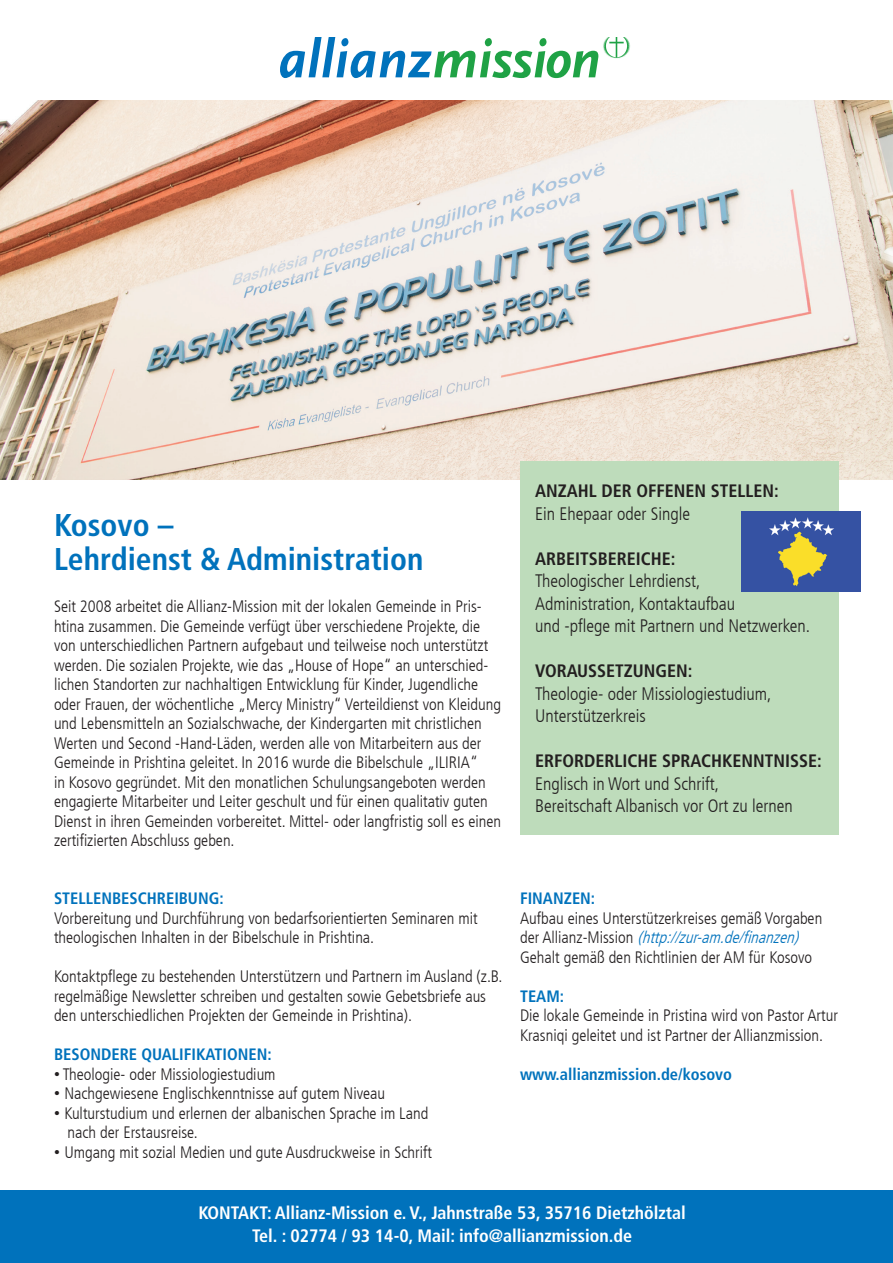
<style>
.page{position:relative;width:893px;height:1263px;background:#fff}
.page>*{position:absolute;margin:0;border:0;box-sizing:border-box;transform-origin:0 0}
.t1{font:700 condensed 31.5px/34.5px "Frutiger LT Com";color:#0072bc}
.t2{font:300 condensed 18px/22.5px "Frutiger LT Com";color:#231f20}
.t3{font:700 condensed 18px/22.5px "Frutiger LT Com";color:#fff;text-align:center}
.t4{font:700 condensed 18px "Frutiger LT Com";color:#231f20}
.t5{font:300 condensed 16.5px/19.5px "Frutiger LT Com";color:#231f20}
.t6{font:700 condensed 16.5px "Frutiger LT Com";color:#0072bc}
.s1{font-family:"Arial";font-weight:400;font-stretch:normal}
.s2{font-style:italic;color:#0072bc}
</style>
<div class="page">
<img style="left:0;top:101px;width:893px;height:378px">
<div style="left:520px;top:461px;width:319px;height:374px;background:#bedcbb"></div>
<svg style="left:280px;top:37px;width:318px;height:41px"></svg>
<img style="left:603px;top:37px;width:27px;height:21px">
<div style="left:0;top:1191px;width:893px;height:72px;background:#0072bc"></div>
<img style="left:741px;top:512px;width:119px;height:80px">
<h1 class="t1" style="left:54px;top:508px;width:371px">Kosovo –<br>Lehrdienst &amp; Administration</h1>
<p class="t5" style="left:54px;top:597px;width:449px">Seit 2008 arbeitet die Allianz-Mission mit der lokalen Gemeinde in Pris&shy;htina zusammen. Die Gemeinde verfügt über verschiedene Projekte, die von unterschiedlichen Partnern aufgebaut und teilweise noch unterstützt werden. Die sozialen Projekte, wie das „House of Hope“ an unterschied&shy;lichen Standorten zur nachhaltigen Entwicklung für Kinder, Jugendliche oder Frauen, der wöchentliche „Mercy Ministry“ Verteildienst von Kleidung und Lebensmitteln an Sozialschwache, der Kindergarten mit christlichen Werten und Second -Hand-Läden, werden alle von Mitarbeitern aus der Gemeinde in Prishtina geleitet. In 2016 wurde die Bibelschule „ILIRIA“<br>in Kosovo gegründet. Mit den monatlichen Schulungsangeboten werden engagierte Mitarbeiter und Leiter geschult und für einen qualitativ guten Dienst in ihren Gemeinden vorbereitet. Mittel- oder langfristig soll es einen zertifizierten Abschluss geben.</p>
<p class="t6" style="left:54px;top:888px;width:171px">STELLENBESCHREIBUNG:</p>
<p class="t5" style="left:54px;top:908px;width:425px">Vorbereitung und Durchführung von bedarfsorientierten Seminaren mit theologischen Inhalten in der Bibelschule in Prishtina.</p>
<p class="t5" style="left:54px;top:967px;width:450px">Kontaktpflege zu bestehenden Unterstützern und Partnern im Ausland (z.B. regelmäßige Newsletter schreiben und gestalten sowie Gebetsbriefe aus den unterschiedlichen Projekten der Gemeinde in Prishtina).</p>
<p class="t6" style="left:54px;top:1045px;width:219px">BESONDERE QUALIFIKATIONEN:</p>
<p class="t5" style="left:54px;top:1064px;width:223px"><span class="s1">•</span> Theologie- oder Missiologiestudium</p>
<p class="t5" style="left:54px;top:1084px;width:333px"><span class="s1">•</span> Nachgewiesene Englischkenntnisse auf gutem Niveau</p>
<p class="t5" style="left:67px;top:1103px;width:362px;text-indent:-13px"><span class="s1">•</span> Kulturstudium und erlernen der albanischen Sprache im Land nach der Erstausreise.</p>
<p class="t5" style="left:54px;top:1142px;width:379px"><span class="s1">•</span> Umgang mit sozial Medien und gute Ausdruckweise in Schrift</p>
<p class="t4" style="left:535px;top:480px;width:245px">ANZAHL DER OFFENEN STELLEN:</p>
<p class="t2" style="left:535px;top:503px;width:156px">Ein Ehepaar oder Single</p>
<p class="t4" style="left:535px;top:548px;width:142px">ARBEITSBEREICHE:</p>
<p class="t2" style="left:535px;top:570px;width:276px">Theologischer Lehrdienst,<br>Administration, Kontaktaufbau<br>und -pflege mit Partnern und Netzwerken.</p>
<p class="t4" style="left:535px;top:660px;width:159px">VORAUSSETZUNGEN:</p>
<p class="t2" style="left:535px;top:683px;width:238px">Theologie- oder Missiologiestudium,<br>Unterstützerkreis</p>
<p class="t4" style="left:535px;top:750px;width:288px">ERFORDERLICHE SPRACHKENNTNISSE:</p>
<p class="t2" style="left:535px;top:773px;width:259px">Englisch in Wort und Schrift,<br>Bereitschaft Albanisch vor Ort zu lernen</p>
<p class="t6" style="left:520px;top:889px;width:77px">FINANZEN:</p>
<p class="t5" style="left:520px;top:908px;width:304px">Aufbau eines Unterstützerkreises gemäß Vorgaben d e r A l l i a n z - M i s s i o n <span class="s2">(http://zur-am.de/finanzen)<br></span>Gehalt gemäß den Richtlinien der AM für Kosovo</p>
<p class="t6" style="left:520px;top:986px;width:46px">TEAM:</p>
<p class="t5" style="left:520px;top:1006px;width:319px">Die lokale Gemeinde in Pristina wird von Pastor Artur<br>Krasniqi geleitet und ist Partner der Allianzmission.</p>
<p class="t6" style="left:520px;top:1064px;width:214px">www.allianzmission.de/kosovo</p>
<p class="t3" style="left:199px;top:1201px;width:489px">KONTAKT: Allianz-Mission e. V., Jahnstraße 53, 35716 Dietzhölztal<br>Tel. : 02774 / 93 14-0, Mail: info@allianzmission.de</p>
</div>
